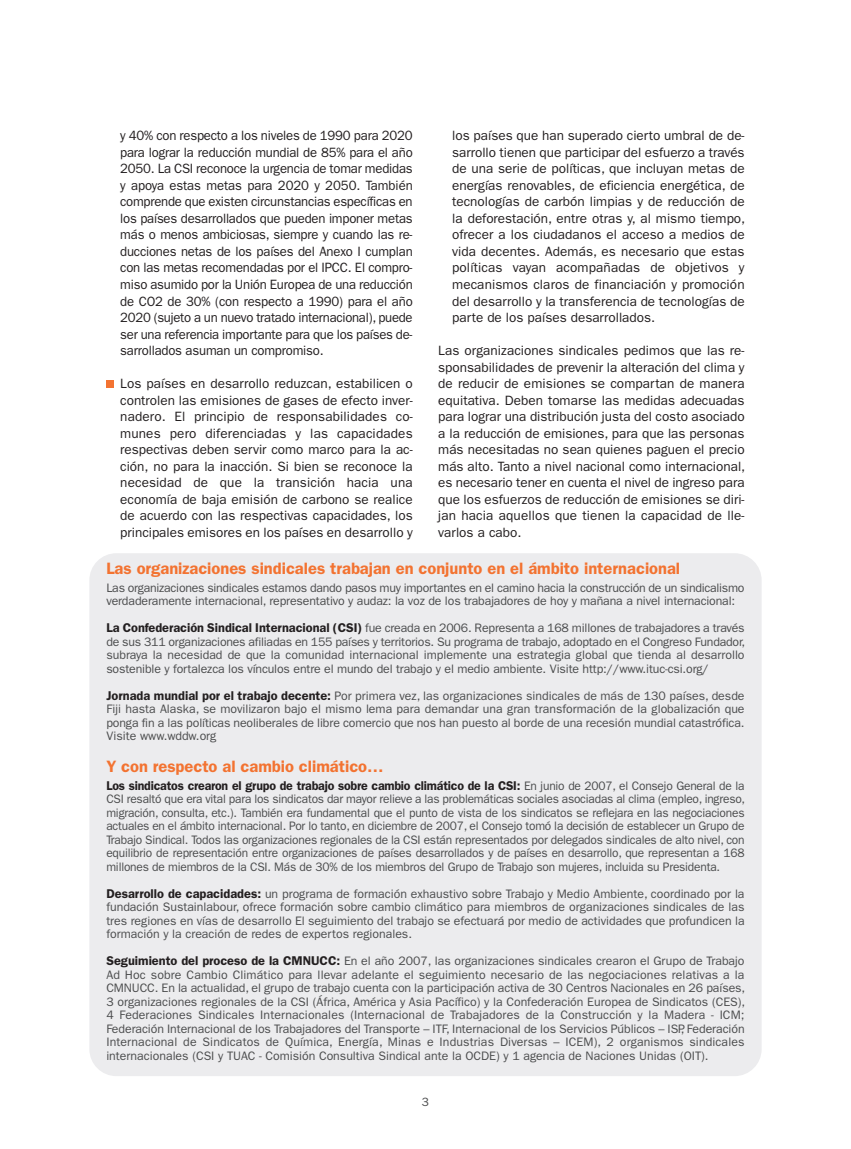
<style>
.page{position:relative;width:851px;height:1149px;background:#fff}
.page>*{position:absolute;margin:0;border:0;box-sizing:border-box;transform-origin:0 0}
.t1{font:600 16.5px "Franklin Gothic";color:#f37331}
.t2{font:13.5px/16.5px "Franklin Gothic";color:#231f20;text-align:justify}
.t3{font:600 12.75px "Franklin Gothic";letter-spacing:-.015em;color:#231f20}
.t4{font:12.3px/13.5px "Franklin Gothic";letter-spacing:-.01em;color:#4b4c4d;text-align:justify}
.t5{font:12px "Franklin Gothic";color:#4b4c4d}
.s1{font-weight:600;font-size:12.75px;color:#231f20}
.s2{font-weight:400;font-size:12.3px;color:#4b4c4d}
</style>
<div class="page">
<div style="left:89px;top:553px;width:672px;height:522px;background:#ececee;border-radius:27px"></div>
<div style="left:106px;top:381px;width:8px;height:7px;background:#f37331"></div>
<p class="t2" style="left:452px;top:128px;width:294px">los países que han superado cierto umbral de de&shy;sarrollo tienen que participar del esfuerzo a través de una serie de políticas, que incluyan metas de energías renovables, de eficiencia energética, de tecnologías de carbón limpias y de reducción de la deforestación, entre otras y, al mismo tiempo, ofrecer a los ciudadanos el acceso a medios de vida decentes. Además, es necesario que estas políticas vayan acompañadas de objetivos y mecanismos claros de financiación y promoción del desarrollo y la transferencia de tecnologías de parte de los países desarrollados.</p>
<p class="t2" style="left:438px;top:343px;width:308px">Las organizaciones sindicales pedimos que las re&shy;sponsabilidades de prevenir la alteración del clima y de reducir de emisiones se compartan de manera equitativa. Deben tomarse las medidas adecuadas para lograr una distribución justa del costo asociado a la reducción de emisiones, para que las personas más necesitadas no sean quienes paguen el precio más alto. Tanto a nivel nacional como internacional, es necesario tener en cuenta el nivel de ingreso para que los esfuerzos de reducción de emisiones se diri&shy;jan hacia aquellos que tienen la capacidad de lle&shy;varlos a cabo.</p>
<h1 class="t1" style="left:106px;top:562px;width:575px">Las organizaciones sindicales trabajan en conjunto en el ámbito internacional</h1>
<p class="t4" style="left:106px;top:581px;width:639px">Las organizaciones sindicales estamos dando pasos muy importantes en el camino hacia la construcción de un sindicalismo verdaderamente internacional, representativo y audaz: la voz de los trabajadores de hoy y mañana a nivel internacional:</p>
<p class="t4" style="left:106px;top:622px;width:640px"><span class="s1">La Confederación Sindical Internacional (CSI)</span> fue creada en 2006. Representa a 168 millones de trabajadores a través de sus 311 organizaciones afiliadas en 155 países y territorios. Su programa de trabajo, adoptado en el Congreso Fundador, subraya la necesidad de que la comunidad internacional implemente una estrategia global que tienda al desarrollo sostenible y fortalezca los vínculos entre el mundo del trabajo y el medio ambiente. Visite http://www.ituc-csi.org/</p>
<p class="t4" style="left:106px;top:689px;width:639px"><span class="s1">Jornada mundial por el trabajo decente:</span> Por primera vez, las organizaciones sindicales de más de 130 países, desde Fiji hasta Alaska, se movilizaron bajo el mismo lema para demandar una gran transformación de la globalización que ponga fin a las políticas neoliberales de libre comercio que nos han puesto al borde de una recesión mundial catastrófica.<br>Visite www.wddw.org</p>
<h1 class="t1" style="left:106px;top:760px;width:279px">Y con respecto al cambio climático…</h1>
<p class="t3" style="left:106px;top:780px;width:639px">Los sindicatos crearon el grupo de trabajo sobre cambio climático de la CSI: <span class="s2">En junio de 2007, el Consejo General de la</span></p>
<p class="t4" style="left:106px;top:793px;width:640px">CSI resaltó que era vital para los sindicatos dar mayor relieve a las problemáticas sociales asociadas al clima (empleo, ingreso, migración, consulta, etc.). También era fundamental que el punto de vista de los sindicatos se reflejara en las negociaciones actuales en el ámbito internacional. Por lo tanto, en diciembre de 2007, el Consejo tomó la decisión de establecer un Grupo de Trabajo Sindical. Todos las organizaciones regionales de la CSI están representados por delegados sindicales de alto nivel, con equilibrio de representación entre organizaciones de países desarrollados y de países en desarrollo, que representan a 168 millones de miembros de la CSI. Más de 30% de los miembros del Grupo de Trabajo son mujeres, incluida su Presidenta.</p>
<p class="t4" style="left:106px;top:887px;width:639px"><span class="s1">Desarrollo de capacidades:</span> un programa de formación exhaustivo sobre Trabajo y Medio Ambiente, coordinado por la fundación Sustainlabour, ofrece formación sobre cambio climático para miembros de organizaciones sindicales de las tres regiones en vías de desarrollo El seguimiento del trabajo se efectuará por medio de actividades que profundicen la formación y la creación de redes de expertos regionales.</p>
<p class="t4" style="left:106px;top:955px;width:640px"><span class="s1">Seguimiento del proceso de la CMNUCC:</span> En el año 2007, las organizaciones sindicales crearon el Grupo de Trabajo Ad Hoc sobre Cambio Climático para llevar adelante el seguimiento necesario de las negociaciones relativas a la CMNUCC. En la actualidad, el grupo de trabajo cuenta con la participación activa de 30 Centros Nacionales en 26 países, 3 organizaciones regionales de la CSI (África, América y Asia Pacífico) y la Confederación Europea de Sindicatos (CES), 4 Federaciones Sindicales Internacionales (Internacional de Trabajadores de la Construcción y la Madera - ICM; Federación Internacional de los Trabajadores del Transporte – ITF, Internacional de los Servicios Públicos – ISP, Federación Internacional de Sindicatos de Química, Energía, Minas e Industrias Diversas – ICEM), 2 organismos sindicales internacionales (CSI y TUAC - Comisión Consultiva Sindical ante la OCDE) y 1 agencia de Naciones Unidas (OIT).</p>
<p class="t2" style="left:120px;top:128px;width:294px">y 40% con respecto a los niveles de 1990 para 2020 para lograr la reducción mundial de 85% para el año 2050. La CSI reconoce la urgencia de tomar medidas y apoya estas metas para 2020 y 2050. También comprende que existen circunstancias específicas en los países desarrollados que pueden imponer metas más o menos ambiciosas, siempre y cuando las re&shy;ducciones netas de los países del Anexo I cumplan con las metas recomendadas por el IPCC. El compro&shy;miso asumido por la Unión Europea de una reducción de CO2 de 30% (con respecto a 1990) para el año 2020 (sujeto a un nuevo tratado internacional), puede ser una referencia importante para que los países de&shy;sarrollados asuman un compromiso.</p>
<p class="t2" style="left:120px;top:376px;width:294px">Los países en desarrollo reduzcan, estabilicen o controlen las emisiones de gases de efecto inver&shy;nadero. El principio de responsabilidades co&shy;munes pero diferenciadas y las capacidades respectivas deben servir como marco para la ac&shy;ción, no para la inacción. Si bien se reconoce la necesidad de que la transición hacia una economía de baja emisión de carbono se realice de acuerdo con las respectivas capacidades, los principales emisores en los países en desarrollo y</p>
<p class="t5" style="left:422px;top:1097px;width:9px">3</p>
</div>
